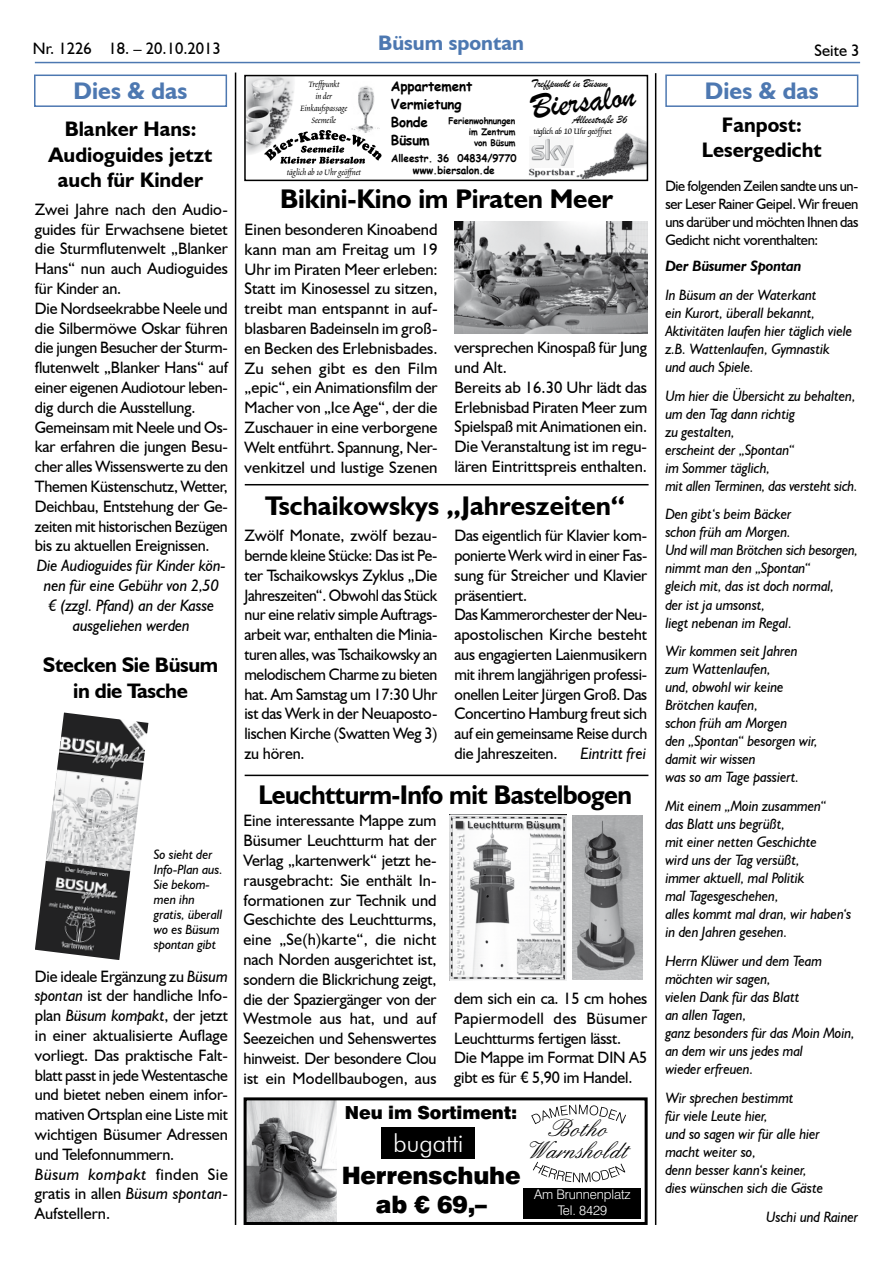
<style>
.page{position:relative;width:893px;height:1263px;background:#fff}
.page>*{position:absolute;margin:0;border:0;box-sizing:border-box;transform-origin:0 0}
.t1{font:italic 36px "Brush Script";color:#000}
.t2{font:700 27px "Humanist 521 BT";letter-spacing:-.01em;color:#000}
.t3{font:700 27px "Humanist 521 BT";letter-spacing:-.01em;color:#000;scale:.96 1}
.t4{font:26.25px "English 157 BT";color:#000}
.t5{font:300 25.05px "Futura BT";letter-spacing:-.01em;color:#fff}
.t6{font:900 24px/28.8px "Swiss 721 BT";letter-spacing:-.01em;color:#000;text-align:center}
.t7{font:700 24px "Humanist 521 BT";color:#4d78b1}
.t8{font:700 21px/25.2px "Humanist 521 BT";color:#000;text-align:center}
.t9{font:700 21px/25.2px "Humanist 521 BT";letter-spacing:-.02em;color:#000;text-align:center}
.t10{font:700 21px "Humanist 521 BT";color:#4d78b1}
.t11{font:900 18px "Swiss 721 BT";letter-spacing:-.01em;color:#000}
.t12{font:16.5px/19.8px "Humanist 521 BT";letter-spacing:-.01em;color:#000}
.t13{font:italic 16.5px/19.8px "Humanist 521 BT";letter-spacing:-.01em;color:#000;text-align:center}
.t14{font:italic 15px/18px "Humanist 521 BT";letter-spacing:-.01em;color:#000}
.t15{font:15px/18px "Humanist 521 BT";letter-spacing:-.02em;color:#000;text-align:justify;scale:.96 1}
.t16{font:italic 700 15px "Humanist 521 BT";letter-spacing:-.01em;color:#000}
.t17{font:italic 13.5px/15px "Humanist 521 BT";letter-spacing:-.01em;color:#000}
.t18{font:700 13.5px/18px "Comic Sans MS";letter-spacing:-.01em;color:#000}
.t19{font:300 13.35px/16.6px "Swiss 721 BT";letter-spacing:-.01em;color:#fff;text-align:center}
.t20{font:12px "Brush Script";letter-spacing:-.01em;color:#000}
.t21{font:10.5px/12px "Poetica Chancery I";color:#000;text-align:center}
.t22{font:700 10.5px/12.6px "Comic Sans MS";letter-spacing:-.01em;color:#000;text-align:center;scale:.95 1}
.t23{font:700 9px/10.8px "Comic Sans MS";letter-spacing:-.01em;color:#000;text-align:right;scale:.95 1}
.t24{font:500 9px "Zapf Chancery IT Cby BT";letter-spacing:-.02em;color:#000}
.s1{font-style:italic}
</style>
<div class="page">
<hr style="left:35px;top:62px;width:825px;height:1px;background:#4d78b1">
<hr style="left:235px;top:73px;width:1px;height:1152px;background:#000">
<hr style="left:655px;top:73px;width:1px;height:1152px;background:#000">
<div style="left:34px;top:75px;width:193px;height:32px;border:2px solid #4d78b1"></div>
<div style="left:665px;top:75px;width:193px;height:32px;border:2px solid #4d78b1"></div>
<hr style="left:245px;top:484px;width:404px;height:1px;background:#000">
<hr style="left:245px;top:775px;width:403px;height:1px;background:#000">
<img style="left:247px;top:78px;width:17px;height:76px">
<img style="left:576px;top:133px;width:69px;height:45px">
<img style="left:528px;top:168px;width:47px;height:10px">
<img style="left:531px;top:138px;width:43px;height:29px">
<div style="left:244px;top:75px;width:404px;height:106px;border:2px solid #000"></div>
<svg style="left:264px;top:74px;width:212px;height:108px"></svg>
<img style="left:573px;top:816px;width:70px;height:163px">
<img style="left:450px;top:815px;width:117px;height:165px">
<img style="left:454px;top:221px;width:193px;height:112px">
<img style="left:35px;top:712px;width:113px;height:248px">
<img style="left:248px;top:1101px;width:89px;height:120px">
<div style="left:244px;top:1097px;width:404px;height:128px;border:3px solid #000"></div>
<div style="left:523px;top:1188px;width:118px;height:30px;background:#000"></div>
<svg style="left:533px;top:1162px;width:92px;height:20px"></svg>
<svg style="left:531px;top:1104px;width:95px;height:20px"></svg>
<div style="left:382px;top:1127px;width:93px;height:32px;background:#000"></div>
<p class="t12" style="left:33px;top:38px;width:190px">Nr. 1226 18. – 20.10.2013</p>
<p class="t10" style="left:378px;top:30px;width:147px">Büsum spontan</p>
<p class="t12" style="left:814px;top:41px;width:46px">Seite 3</p>
<p class="t21" style="left:300px;top:79px;width:48px">Treffpunkt<br>in der<br>Einkaufspassage<br>Seemeile</p>
<p class="t20" style="left:531px;top:76px;width:78px">Treffpunkt in Büsum</p>
<p class="t18" style="left:391px;top:77px;width:83px">Appartement<br>Vermietung<br>Bonde<br>Büsum</p>
<p class="t22" style="left:391px;top:151px;width:133px">Alleestr. 36 04834/9770 www.biersalon.de</p>
<h3 class="t7" style="left:74px;top:75px;width:115px">Dies &amp; das</h3>
<h3 class="t7" style="left:705px;top:75px;width:115px">Dies &amp; das</h3>
<h1 class="t1" style="left:529px;top:85px;width:106px;rotate:-7deg">Biersalon</h1>
<p class="t20" style="left:572px;top:112px;width:56px">Alleestraße 36</p>
<p class="t23" style="left:448px;top:115px;width:72px">Ferienwohnungen im Zentrum<br>von Büsum</p>
<p class="t8" style="left:49px;top:116px;width:165px">Blanker Hans:<br>Audioguides jetzt auch für Kinder</p>
<p class="t8" style="left:702px;top:112px;width:121px">Fanpost:<br>Lesergedicht</p>
<p class="t12" style="left:245px;top:219px;width:195px;text-align:justify">Einen besonderen Kinoabend kann man am Freitag um 19<br>Uhr im Piraten Meer erleben:<br>Statt im Kinosessel zu sitzen, treibt man entspannt in auf&shy;blasbaren Badeinseln im groß&shy;en Becken des Erlebnisbades.<br>Zu sehen gibt es den Film „epic“, ein Animationsfilm der Macher von „Ice Age“, der die Zuschauer in eine verborgene Welt entführt. Spannung, Ner&shy;venkitzel und lustige Szenen</p>
<p class="t24" style="left:533px;top:127px;width:80px">täglich ab 10 Uhr geöffnet</p>
<p class="t21" style="left:287px;top:167px;width:75px">täglich ab 10 Uhr geöffnet</p>
<p class="t15" style="left:665px;top:177px;width:203px">Die folgenden Zeilen sandte uns un&shy;ser Leser Rainer Geipel. Wir freuen uns darüber und möchten Ihnen das Gedicht nicht vorenthalten:</p>
<h2 class="t2" style="left:280px;top:182px;width:334px">Bikini-Kino im Piraten Meer</h2>
<p class="t12" style="left:35px;top:199px;width:195px">Zwei Jahre nach den Audio&shy;guides für Erwachsene bietet die Sturmflutenwelt „Blanker<br>Hans“ nun auch Audioguides für Kinder an.<br>Die Nordseekrabbe Neele und die Silbermöwe Oskar führen die jungen Besucher der Sturm&shy;flutenwelt „Blanker Hans“ auf einer eigenen Audiotour leben&shy;dig durch die Ausstellung.<br>Gemeinsam mit Neele und Os&shy;kar erfahren die jungen Besu&shy;cher alles Wissenswerte zu den<br>Themen Küstenschutz, Wetter,<br>Deichbau, Entstehung der Ge&shy;zeiten mit historischen Bezügen bis zu aktuellen Ereignissen.</p>
<p class="t13" style="left:37px;top:555px;width:191px">Die Audioguides für Kinder kön&shy;nen für eine Gebühr von 2,50<br>€ (zzgl. Pfand) an der Kasse ausgeliehen werden</p>
<p class="t9" style="left:43px;top:652px;width:177px">Stecken Sie Büsum in die Tasche</p>
<p class="t16" style="left:665px;top:257px;width:138px">Der Büsumer Spontan</p>
<p class="t14" style="left:665px;top:285px;width:189px">In Büsum an der Waterkant<br>ein Kurort, überall bekannt,<br>Aktivitäten laufen hier täglich viele z.B. Wattenlaufen, Gymnastik und auch Spiele.</p>
<p class="t14" style="left:665px;top:386px;width:194px">Um hier die Übersicht zu behalten, um den Tag dann richtig<br>zu gestalten,<br>erscheint der „Spontan“<br>im Sommer täglich,<br>mit allen Terminen, das versteht sich.</p>
<p class="t14" style="left:665px;top:505px;width:194px">Den gibt‘s beim Bäcker<br>schon früh am Morgen.<br>Und will man Brötchen sich besorgen, nimmt man den „Spontan“<br>gleich mit, das ist doch normal,<br>der ist ja umsonst,<br>liegt nebenan im Regal.</p>
<p class="t14" style="left:665px;top:642px;width:154px">Wir kommen seit Jahren zum Wattenlaufen,<br>und, obwohl wir keine<br>Brötchen kaufen,<br>schon früh am Morgen<br>den „Spontan“ besorgen wir, damit wir wissen<br>was so am Tage passiert.</p>
<p class="t14" style="left:665px;top:797px;width:188px">Mit einem „Moin zusammen“<br>das Blatt uns begrüßt,<br>mit einer netten Geschichte<br>wird uns der Tag versüßt,<br>immer aktuell, mal Politik<br>mal Tagesgeschehen,<br>alles kommt mal dran, wir haben‘s in den Jahren gesehen.</p>
<p class="t14" style="left:665px;top:951px;width:191px">Herrn Klüwer und dem Team möchten wir sagen,<br>vielen Dank für das Blatt<br>an allen Tagen,<br>ganz besonders für das Moin Moin, an dem wir uns jedes mal<br>wieder erfreuen.</p>
<p class="t14" style="left:665px;top:1088px;width:159px">Wir sprechen bestimmt<br>für viele Leute hier,<br>und so sagen wir für alle hier macht weiter so,<br>denn besser kann‘s keiner, dies wünschen sich die Gäste</p>
<p class="t14" style="left:766px;top:1207px;width:94px">Uschi und Rainer</p>
<p class="t12" style="left:454px;top:337px;width:194px">versprechen Kinospaß für Jung und Alt.<br>Bereits ab 16.30 Uhr lädt das<br>Erlebnisbad Piraten Meer zum<br>Spielspaß mit Animationen ein.<br>Die Veranstaltung ist im regu&shy;lären Eintrittspreis enthalten.</p>
<h2 class="t2" style="left:265px;top:489px;width:361px">Tschaikowskys „Jahreszeiten“</h2>
<p class="t12" style="left:244px;top:525px;width:195px;text-align:justify">Zwölf Monate, zwölf bezau&shy;bernde kleine Stücke: Das ist Pe&shy;ter Tschaikowskys Zyklus „Die Jahreszeiten“. Obwohl das Stück nur eine relativ simple Auftrags&shy;arbeit war, enthalten die Minia&shy;turen alles, was Tschaikowsky an melodischem Charme zu bieten hat. Am Samstag um 17:30 Uhr ist das Werk in der Neuaposto&shy;lischen Kirche (Swatten Weg 3) zu hören.</p>
<p class="t12" style="left:454px;top:525px;width:194px">Das eigentlich für Klavier kom&shy;ponierte Werk wird in einer Fas&shy;sung für Streicher und Klavier präsentiert.<br>Das Kammerorchester der Neu&shy;apostolischen Kirche besteht aus engagierten Laienmusikern mit ihrem langjährigen professi&shy;onellen Leiter Jürgen Groß. Das<br>Concertino Hamburg freut sich auf ein gemeinsame Reise durch die Jahreszeiten.</p>
<p class="t13" style="left:580px;top:743px;width:67px">Eintritt frei</p>
<h2 class="t3" style="left:258px;top:778px;width:391px">Leuchtturm-Info mit Bastelbogen</h2>
<p class="t12" style="left:243px;top:810px;width:195px;text-align:justify">Eine interessante Mappe zum Büsumer Leuchtturm hat der Verlag „kartenwerk“ jetzt he&shy;rausgebracht: Sie enthält In&shy;formationen zur Technik und Geschichte des Leuchtturms, eine „Se(h)karte“, die nicht nach Norden ausgerichtet ist, sondern die Blickrichung zeigt, die der Spaziergänger von der Westmole aus hat, und auf Seezeichen und Sehenswertes hinweist. Der besondere Clou ist ein Modellbaubogen, aus</p>
<p class="t17" style="left:154px;top:846px;width:70px">So sieht der<br>Info-Plan aus.<br>Sie bekom&shy;men ihn gratis, überall wo es Büsum spontan gibt</p>
<p class="t12" style="left:35px;top:966px;width:195px">Die ideale Ergänzung zu <span class="s1">Büsum spontan</span> ist der handliche Info&shy;plan <span class="s1">Büsum kompakt</span>, der jetzt in einer aktualisierte Auflage vorliegt. Das praktische Falt&shy;blatt passt in jede Westentasche und bietet neben einem infor&shy;mativen Ortsplan eine Liste mit wichtigen Büsumer Adressen und Telefonnummern.<br><span class="s1">Büsum kompakt</span> finden Sie gratis in allen <span class="s1">Büsum spontan</span>-<br>Aufstellern.</p>
<p class="t12" style="left:454px;top:988px;width:195px">dem sich ein ca. 15 cm hohes<br>Papiermodell des Büsumer<br>Leuchtturms fertigen lässt.<br>Die Mappe im Format DIN A5 gibt es für € 5,90 im Handel.</p>
<p class="t11" style="left:345px;top:1102px;width:174px">Neu im Sortiment:</p>
<h3 class="t4" style="left:553px;top:1114px;width:60px">Botho</h3>
<h3 class="t5" style="left:393px;top:1128px;width:72px">bugatti</h3>
<h3 class="t4" style="left:532px;top:1136px;width:102px">Warnsholdt</h3>
<h3 class="t6" style="left:342px;top:1161px;width:181px">Herrenschuhe ab ¤ 69,–</h3>
<p class="t19" style="left:534px;top:1185px;width:98px">Am Brunnenplatz<br>Tel. 8429</p>
</div>
